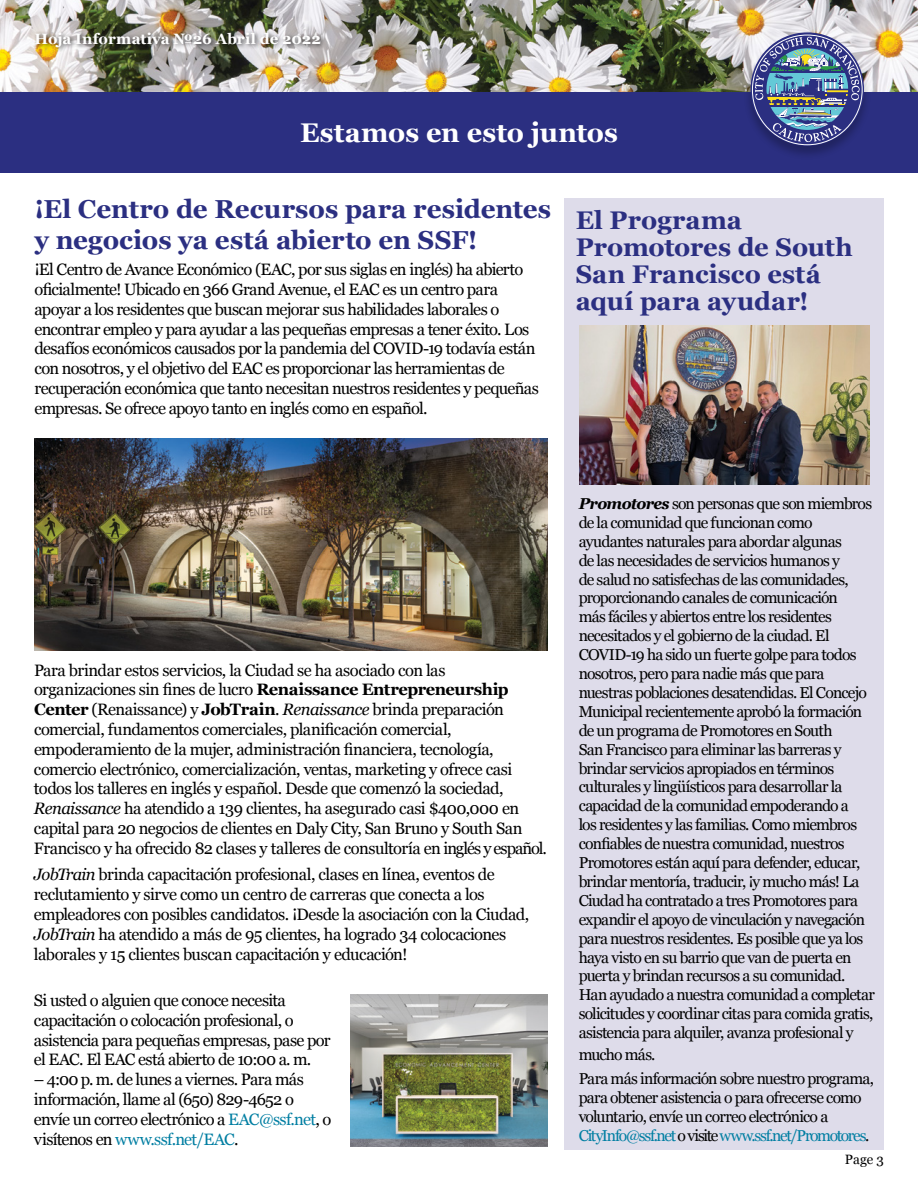
<style>
.page{position:relative;width:918px;height:1188px;background:#fff}
.page>*{position:absolute;margin:0;border:0;box-sizing:border-box;transform-origin:0 0}
.t1{font:700 27px "Georgia";color:#fff}
.t2{font:700 25.95px/31.2px "Georgia";letter-spacing:-.005em;color:#2b2f81}
.t3{font:700 25.5px/27px "Georgia";letter-spacing:.01em;color:#2b2f81}
.t4{font:16.5px/19.8px "Georgia";letter-spacing:-.035em;color:#000}
.t5{font:15.75px/18.9px "Georgia";letter-spacing:-.05em;color:#000}
.t6{font:700 15px "Georgia";letter-spacing:.005em;color:#fff}
.t7{font:13.5px "Georgia";color:#000}
.s1{font-weight:700}
.s2{font-style:italic}
.s3{color:#007ea2}
.s4{font-weight:700;font-style:italic}
</style>
<div class="page">
<img style="left:0;top:0;width:918px;height:92px">
<div style="left:33px;top:30px;width:294px;height:23px;background:#000;opacity:.7"></div>
<div style="left:0;top:92px;width:918px;height:81px;background:#2b2f81"></div>
<div style="left:743px;top:32px;width:128px;height:128px;background:#000;opacity:.25"></div>
<svg style="left:751px;top:32px;width:113px;height:114px"></svg>
<div style="left:564px;top:198px;width:320px;height:951px;background:#dedcea"></div>
<img style="left:34px;top:438px;width:513px;height:213px">
<img style="left:350px;top:994px;width:197px;height:152px">
<img style="left:579px;top:326px;width:290px;height:158px">
<p class="t6" style="left:35px;top:27px;width:288px">Hoja Informativa №26 Abril de 2022</p>
<h1 class="t1" style="left:300px;top:112px;width:319px">Estamos en esto juntos</h1>
<h2 class="t2" style="left:35px;top:192px;width:518px">¡El Centro de Recursos para residentes y negocios ya está abierto en SSF!</h2>
<p class="t4" style="left:35px;top:259px;width:506px">¡El Centro de Avance Económico (EAC, por sus siglas en inglés) ha abierto oficialmente! Ubicado en 366 Grand Avenue, el EAC es un centro para apoyar a los residentes que buscan mejorar sus habilidades laborales o encontrar empleo y para ayudar a las pequeñas empresas a tener éxito. Los desafíos económicos causados por la pandemia del COVID-19 todavía están con nosotros, y el objetivo del EAC es proporcionar las herramientas de recuperación económica que tanto necesitan nuestros residentes y pequeñas empresas. Se ofrece apoyo tanto en inglés como en español.</p>
<h3 class="t3" style="left:576px;top:205px;width:279px">El Programa<br>Promotores de South<br>San Francisco está aquí para ayudar!</h3>
<p class="t4" style="left:34px;top:659px;width:514px">Para brindar estos servicios, la Ciudad se ha asociado con las organizaciones sin fines de lucro <span class="s1">Renaissance Entrepreneurship Center</span> (Renaissance) y <span class="s1">JobTrain</span>. <span class="s2">Renaissance</span> brinda preparación comercial, fundamentos comerciales, planificación comercial, empoderamiento de la mujer, administración financiera, tecnología, comercio electrónico, comercialización, ventas, marketing y ofrece casi todos los talleres en inglés y español. Desde que comenzó la sociedad, <span class="s2">Renaissance</span> ha atendido a 139 clientes, ha asegurado casi $400,000 en capital para 20 negocios de clientes en Daly City, San Bruno y South San Francisco y ha ofrecido 82 clases y talleres de consultoría en inglés y español.</p>
<p class="t4" style="left:34px;top:864px;width:497px"><span class="s2">JobTrain</span> brinda capacitación profesional, clases en línea, eventos de reclutamiento y sirve como un centro de carreras que conecta a los empleadores con posibles candidatos. ¡Desde la asociación con la Ciudad, <span class="s2">JobTrain</span> ha atendido a más de 95 clientes, ha logrado 34 colocaciones laborales y 15 clientes buscan capacitación y educación!</p>
<p class="t4" style="left:34px;top:990px;width:298px">Si usted o alguien que conoce necesita capacitación o colocación profesional, o asistencia para pequeñas empresas, pase por el EAC. El EAC está abierto de 10:00 a. m.</p>
<p class="t4" style="left:34px;top:1069px;width:299px">– 4:00 p. m. de lunes a viernes. Para más información, llame al (650) 829-4652 o envíe un correo electrónico a <span class="s3">EAC@ssf.net</span>, o visítenos en <span class="s3">www.ssf.net/EAC</span>.</p>
<p class="t5" style="left:579px;top:493px;width:298px"><span class="s4">Promotores</span> son personas que son miembros de la comunidad que funcionan como ayudantes naturales para abordar algunas<br>de las necesidades de servicios humanos y<br>de salud no satisfechas de las comunidades, proporcionando canales de comunicación<br>más fáciles y abiertos entre los residentes necesitados y el gobierno de la ciudad. El COVID-19 ha sido un fuerte golpe para todos nosotros, pero para nadie más que para nuestras poblaciones desatendidas. El Concejo Municipal recientemente aprobó la formación de un programa de Promotores en South<br>San Francisco para eliminar las barreras y brindar servicios apropiados en términos culturales y lingüísticos para desarrollar la capacidad de la comunidad empoderando a<br>los residentes y las familias. Como miembros confiables de nuestra comunidad, nuestros Promotores están aquí para defender, educar, brindar mentoría, traducir, ¡y mucho más! La Ciudad ha contratado a tres Promotores para expandir el apoyo de vinculación y navegación para nuestros residentes. Es posible que ya los haya visto en su barrio que van de puerta en puerta y brindan recursos a su comunidad.<br>Han ayudado a nuestra comunidad a completar solicitudes y coordinar citas para comida gratis, asistencia para alquiler, avanza profesional y</p>
<p class="t5" style="left:579px;top:1041px;width:297px;line-height:24.6px">mucho más.<br>Para más información sobre nuestro programa,</p>
<p class="t5" style="left:579px;top:1088px;width:292px">para obtener asistencia o para ofrecerse como voluntario, envíe un correo electrónico a<br><span class="s3">CityInfo@ssf.net</span> o visite <span class="s3">www.ssf.net/Promotores</span>.</p>
<p class="t7" style="left:845px;top:1150px;width:41px">Page 3</p>
</div>
